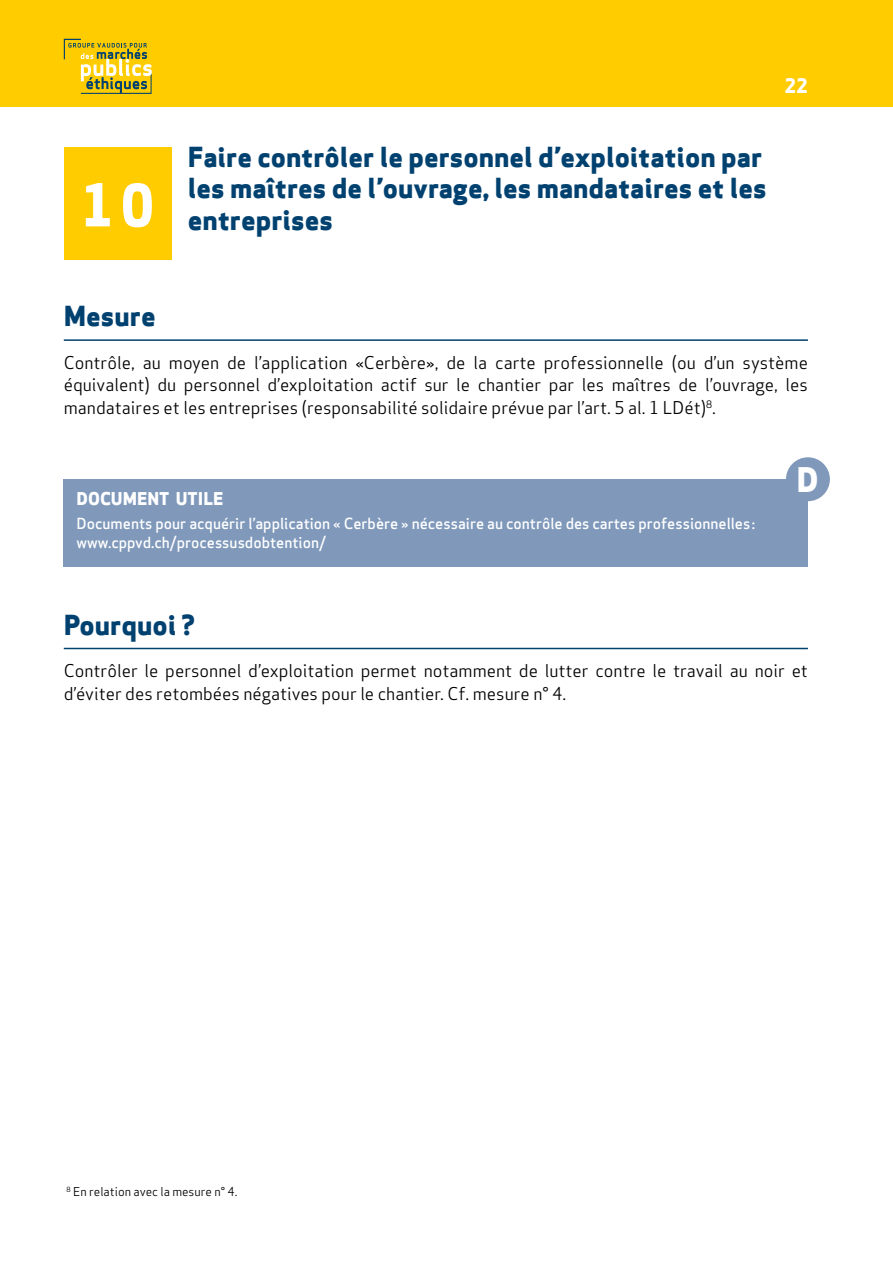
<style>
.page{position:relative;width:893px;height:1263px;background:#fff}
.page>*{position:absolute;margin:0;border:0;box-sizing:border-box;transform-origin:0 0}
.t1{font:800 56.4px "Apex Sans";color:#fff}
.t2{font:800 33.15px "Apex Sans";color:#fff}
.t3{font:800 27px/31.5px "Apex Sans";color:#004170}
.t4{font:800 19.5px "Apex Sans";color:#fff}
.t5{font:17.25px/22.5px "Apex Sans";color:#000;text-align:justify}
.t6{font:800 17.25px "Apex Sans";color:#fff}
.t7{font:500 15px/19.5px "Apex Sans";color:#fff}
.t8{font:12px "Apex Sans";color:#000}
</style>
<div class="page">
<div style="left:0;top:0;width:893px;height:106px;background:#fc0"></div>
<svg style="left:64px;top:39px;width:88px;height:55px"></svg>
<div style="left:64px;top:147px;width:108px;height:112px;background:#fc0"></div>
<hr style="left:64px;top:339px;width:744px;height:2px;background:#004170">
<hr style="left:64px;top:648px;width:744px;height:1px;background:#004170">
<div style="left:64px;top:479px;width:744px;height:88px;background:#8099bb"></div>
<div style="left:786px;top:457px;width:44px;height:44px;background:#8099bb;border-radius:50%"></div>
<h1 class="t1" style="left:81px;top:169px;width:75px">10</h1>
<h3 class="t3" style="left:64px;top:300px;width:93px">Mesure</h3>
<p class="t4" style="left:784px;top:73px;width:25px">22</p>
<h3 class="t3" style="left:188px;top:141px;width:580px">Faire contrôler le personnel d’exploitation par les maîtres de l’ouvrage, les mandataires et les entreprises</h3>
<p class="t5" style="left:64px;top:349px;width:746px">Contrôle, au moyen de l’application «Cerbère», de la carte professionnelle (ou d’un système équivalent) du personnel d’exploitation actif sur le chantier par les maîtres de l’ouvrage, les mandataires et les entreprises (responsabilité solidaire prévue par l’art. 5 al. 1 LDét)<sup>8</sup>.</p>
<p class="t6" style="left:77px;top:487px;width:148px">DOCUMENT UTILE</p>
<p class="t7" style="left:77px;top:511px;width:680px">Documents pour acquérir l’application « Cerbère » nécessaire au contrôle des cartes professionnelles : www.cppvd.ch/processusdobtention/</p>
<h3 class="t3" style="left:64px;top:609px;width:133px">Pourquoi ?</h3>
<h2 class="t2" style="left:797px;top:458px;width:24px">D</h2>
<p class="t5" style="left:64px;top:658px;width:746px">Contrôler le personnel d’exploitation permet notamment de lutter contre le travail au noir et d’éviter des retombées négatives pour le chantier. Cf. mesure n° 4.</p>
<p class="t8" style="left:67px;top:1182px;width:172px"><sup>8</sup> En relation avec la mesure n° 4.</p>
</div>
